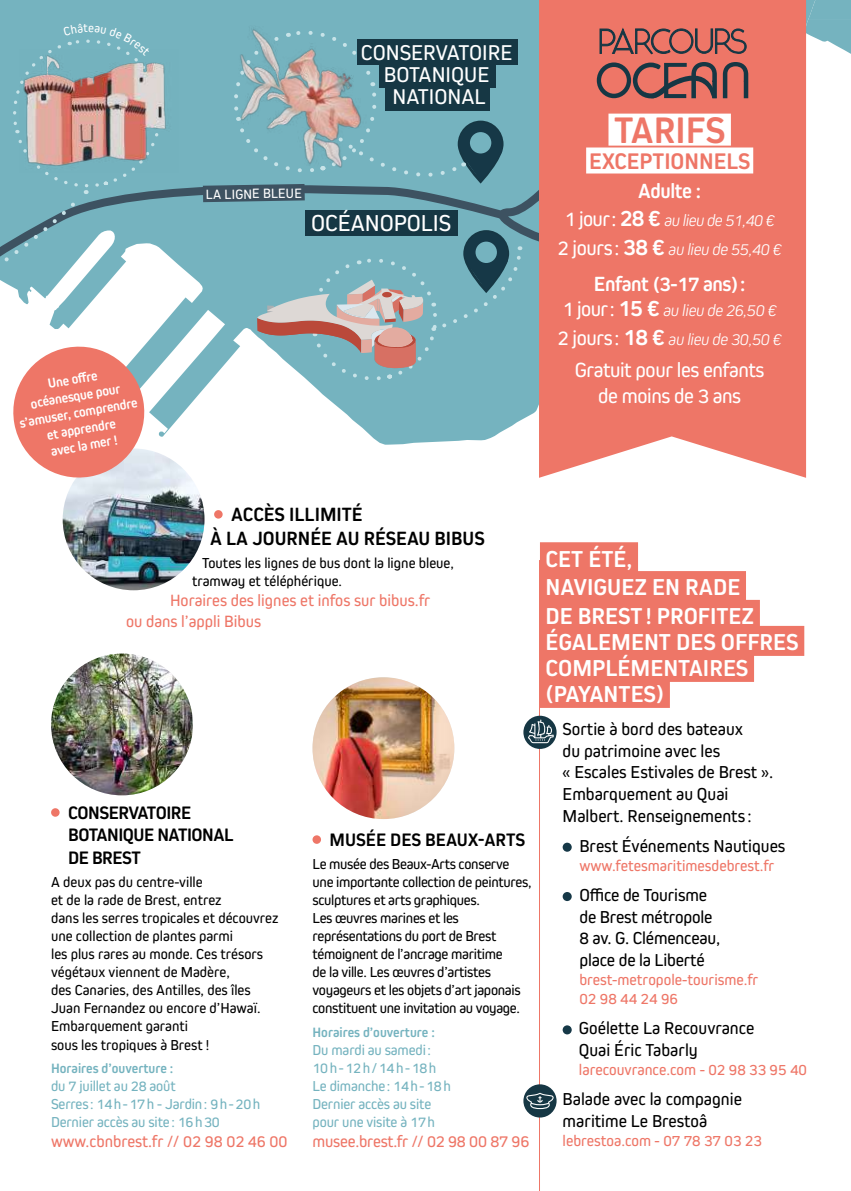
<style>
.page{position:relative;width:851px;height:1191px;background:#fff}
.page>*{position:absolute;margin:0;border:0;box-sizing:border-box;transform-origin:0 0}
.t1{font:700 38.4px "Kiro";color:#ee7667}
.t2{font:700 24px/28.8px "Kiro";color:#fff}
.t3{font:24px "Kiro";color:#fff}
.t4{font:700 23.4px "Kiro";color:#ee7667}
.t5{font:22.4px/22.4px "Kiro";color:#fff;text-align:center}
.t6{font:21.4px/25.6px "Kiro";letter-spacing:-.02em;color:#fff;text-align:center}
.t7{font:700 21.4px "Kiro";letter-spacing:-.02em;color:#fff}
.t8{font:700 20px/24px "Kiro";color:#000}
.t9{font:700 18.8px/22.6px "Kiro";letter-spacing:-.025em;color:#000}
.t10{font:700 18.8px "Kiro";color:#000}
.t11{font:18px/21.6px "Kiro";color:#000}
.t12{font:17px/20.4px "Kiro";color:#ee7667}
.t13{font:italic 300 17px/28.8px "Kiro";letter-spacing:-.02em;color:#fff;text-align:center}
.t14{font:16px/19.2px "Kiro";color:#ee7667}
.t15{font:15px/18px "Kiro";letter-spacing:-.01em;color:#000}
.t16{font:15px/18px "Kiro";letter-spacing:-.01em;color:#75b3bf}
.t17{font:700 14px/16.8px "Kiro";color:#fff;text-align:center}
.t18{font:700 14px "Kiro";color:#75b3bf}
.t19{font:14px "Kiro";color:#fff}
.s1{font-weight:400;font-style:normal;font-size:21.4px}
.s2{font-weight:700;font-style:normal;font-size:24px}
</style>
<div class="page">
<svg style="left:0;top:0;width:539px;height:445px;fill:#75b3bf"></svg>
<svg style="left:0;top:14px;width:509px;height:370px"></svg>
<svg style="left:539px;top:382px;width:267px;height:96px;fill:#ee7667"></svg>
<img style="left:63px;top:448px;width:141px;height:142px;border-radius:71px">
<div style="left:214px;top:510px;width:8px;height:8px;background:#ee7667;border-radius:50%"></div>
<div style="left:540px;top:542px;width:98px;height:30px;background:#ee7667"></div>
<div style="left:540px;top:571px;width:205px;height:30px;background:#ee7667"></div>
<div style="left:540px;top:600px;width:219px;height:30px;background:#ee7667"></div>
<div style="left:540px;top:626px;width:264px;height:30px;background:#ee7667"></div>
<div style="left:540px;top:652px;width:214px;height:30px;background:#ee7667"></div>
<div style="left:540px;top:678px;width:129px;height:30px;background:#ee7667"></div>
<div style="left:562px;top:842px;width:9px;height:9px;background:#163847;border-radius:50%"></div>
<div style="left:562px;top:892px;width:9px;height:9px;background:#163847;border-radius:50%"></div>
<div style="left:562px;top:1025px;width:9px;height:9px;background:#163847;border-radius:50%"></div>
<div style="left:165px;top:49px;width:14px;height:124px;background:#74b2be"></div>
<svg style="left:203px;top:0;width:647px;height:382px;background:#ac9898"></svg>
<div style="left:312px;top:835px;width:9px;height:9px;background:#ee7667;border-radius:50%"></div>
<img style="left:312px;top:677px;width:142px;height:142px;border-radius:71px">
<hr style="left:539px;top:560px;width:1px;height:631px;background:#ee7667">
<svg style="left:523px;top:715px;width:33px;height:34px"></svg>
<svg style="left:528px;top:719px;width:25px;height:24px"></svg>
<div style="left:523px;top:1084px;width:33px;height:33px;background:#163744;border-radius:50%"></div>
<svg style="left:526px;top:1092px;width:27px;height:17px"></svg>
<div style="left:51px;top:808px;width:9px;height:8px;background:#ee7667;border-radius:50%"></div>
<img style="left:51px;top:653px;width:142px;height:142px;border-radius:71px">
<svg style="left:0;top:23px;width:165px;height:460px"></svg>
<p class="t17" style="left:12px;top:381px;width:121px;rotate:-10deg">Une off re<br>océanesque pour s’amuser, comprendre et apprendre<br>avec la mer !</p>
<h3 class="t5" style="left:361px;top:41px;width:153px">CONSERVATOIRE<br>BOTANIQUE<br>NATIONAL</h3>
<p class="t19" style="left:206px;top:186px;width:97px;rotate:-1deg">LA LIGNE BLEUE</p>
<h2 class="t3" style="left:311px;top:209px;width:141px">OCÉANOPOLIS</h2>
<h1 class="t1" style="left:614px;top:108px;width:112px">TARIFS</h1>
<h3 class="t4" style="left:589px;top:148px;width:163px">EXCEPTIONNELS</h3>
<h3 class="t7" style="left:638px;top:178px;width:65px">Adulte :</h3>
<p class="t13" style="left:557px;top:206px;width:226px"><span class="s1">1 jour:</span> <span class="s2">28 €</span> au lieu de 51,40 €<br><span class="s1">2 jours:</span> <span class="s2">38 €</span> au lieu de 55,40 €</p>
<h3 class="t7" style="left:594px;top:271px;width:153px">Enfant (3-17 ans):</h3>
<p class="t13" style="left:557px;top:296px;width:226px"><span class="s1">1 jour:</span> <span class="s2">15 €</span> au lieu de 26,50 €<br><span class="s1">2 jours:</span> <span class="s2">18 €</span> au lieu de 30,50 €</p>
<h3 class="t6" style="left:575px;top:356px;width:191px">Gratuit pour les enfants de moins de 3 ans</h3>
<h3 class="t8" style="left:210px;top:502px;width:276px;text-indent:21px">ACCÈS ILLIMITÉ<br>À LA JOURNÉE AU RÉSEAU BIBUS</h3>
<p class="t15" style="left:192px;top:553px;width:263px;text-indent:10px">Toutes les lignes de bus dont la ligne bleue, tramway et téléphérique.</p>
<p class="t12" style="left:126px;top:590px;width:306px;text-indent:44px">Horaires des lignes et infos sur bibus.fr ou dans l’appli Bibus</p>
<p class="t9" style="left:68px;top:801px;width:167px">CONSERVATOIRE<br>BOTANIQUE NATIONAL<br>DE BREST</p>
<p class="t15" style="left:51px;top:873px;width:229px">A deux pas du centre-ville<br>et de la rade de Brest, entrez<br>dans les serres tropicales et découvrez une collection de plantes parmi<br>les plus rares au monde. Ces trésors végétaux viennent de Madère,<br>des Canaries, des Antilles, des îles<br>Juan Fernandez ou encore d’Hawaï.<br>Embarquement garanti<br>sous les tropiques à Brest !</p>
<p class="t18" style="left:51px;top:1060px;width:124px">Horaires d’ouverture :</p>
<p class="t16" style="left:51px;top:1076px;width:211px">du 7 juillet au 28 août<br>Serres : 14h-17h - Jardin: 9h-20h<br>Dernier accès au site: 16h30</p>
<p class="t12" style="left:51px;top:1131px;width:238px">www.cbnbrest.fr // 02 98 02 46 00</p>
<p class="t10" style="left:329px;top:828px;width:197px">MUSÉE DES BEAUX-ARTS</p>
<p class="t15" style="left:312px;top:855px;width:220px">Le musée des Beaux-Arts conserve une importante collection de peintures, sculptures et arts graphiques.<br>Les œuvres marines et les représentations du port de Brest témoignent de l’ancrage maritime<br>de la ville. Les œuvres d’artistes voyageurs et les objets d’art japonais constituent une invitation au voyage.</p>
<p class="t18" style="left:312px;top:1024px;width:124px">Horaires d’ouverture :</p>
<p class="t16" style="left:312px;top:1040px;width:140px">Du mardi au samedi:<br>10h-12h/14h-18h<br>Le dimanche: 14h-18h<br>Dernier accès au site pour une visite à 17h</p>
<p class="t12" style="left:312px;top:1131px;width:218px">musee.brest.fr // 02 98 00 87 96</p>
<h2 class="t2" style="left:545px;top:544px;width:210px">CET ÉTÉ,<br>NAVIGUEZ EN RADE<br>DE BREST! PROFITEZ</h2>
<h2 class="t2" style="left:545px;top:629px;width:254px;line-height:26px">ÉGALEMENT DES OFFRES<br>COMPLÉMENTAIRES (PAYANTES)</h2>
<p class="t11" style="left:562px;top:718px;width:212px">Sortie à bord des bateaux<br>du patrimoine avec les<br>« Escales Estivales de Brest ».<br>Embarquement au Quai<br>Malbert. Renseignements :</p>
<p class="t11" style="left:579px;top:834px;width:207px">Brest Événements Nautiques</p>
<p class="t14" style="left:579px;top:855px;width:196px">www.fetesmaritimesdebrest.fr</p>
<p class="t11" style="left:579px;top:884px;width:142px">Office de Tourisme de Brest métropole<br>8 av. G. Clémenceau, place de la Liberté</p>
<p class="t14" style="left:579px;top:969px;width:180px">brest-metropole-tourisme.fr<br>02 98 44 24 96</p>
<p class="t11" style="left:579px;top:1017px;width:177px">Goélette La Recouvrance<br>Quai Éric Tabarly</p>
<p class="t14" style="left:579px;top:1060px;width:229px">larecouvrance.com - 02 98 33 95 40</p>
<p class="t11" style="left:562px;top:1088px;width:181px">Balade avec la compagnie maritime Le Brestoâ</p>
<p class="t14" style="left:562px;top:1130px;width:201px">lebrestoa.com - 07 78 37 03 23</p>
</div>
